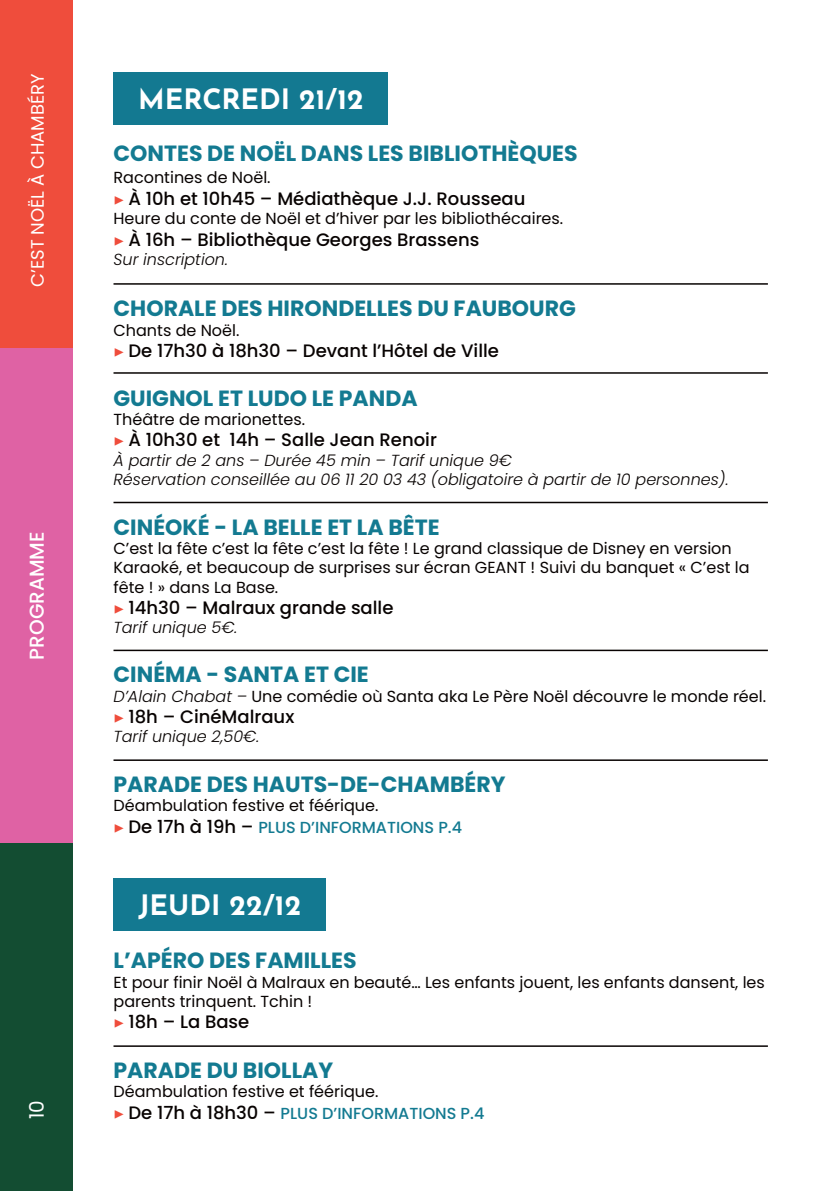
<style>
.page{position:relative;width:840px;height:1191px;background:#fff}
.page>*{position:absolute;margin:0;border:0;box-sizing:border-box;transform-origin:0 0}
.t1{font:700 28px "Josefin Sans";color:#fff}
.t2{font:700 22px "Poppins";color:#137a91}
.t3{font:500 20px "Poppins";color:#fff}
.t4{font:20px "Poppins";color:#fff}
.t5{font:500 18px "Poppins";color:#080302}
.t6{font:18px "Poppins";color:#fff}
.t7{font:16px/19.2px "Poppins";color:#080302}
.t8{font:italic 300 16px/19.2px "Poppins";color:#080302}
.s1{font-family:"Minion Pro";font-weight:400;color:#ef4d3c}
.s2{font-weight:300;font-style:italic}
.s3{font-family:"Minion Pro";font-size:18px;color:#ef4d3c}
.s4{font-weight:500;font-size:18px}
.s5{font-weight:500;color:#137a91}
</style>
<div class="page">
<div style="left:0;top:0;width:72px;height:377px;background:#ef4d3c"></div>
<div style="left:0;top:824px;width:72px;height:367px;background:#134d32"></div>
<div style="left:0;top:348px;width:72px;height:494px;background:#df62a4"></div>
<hr style="left:113px;top:649px;width:654px;height:2px;background:#080302">
<hr style="left:113px;top:283px;width:654px;height:2px;background:#080302">
<div style="left:113px;top:72px;width:275px;height:52px;background:#137991"></div>
<hr style="left:113px;top:372px;width:654px;height:2px;background:#080302">
<hr style="left:113px;top:502px;width:654px;height:1px;background:#080302">
<hr style="left:113px;top:759px;width:654px;height:2px;background:#080302">
<div style="left:113px;top:879px;width:213px;height:52px;background:#137991"></div>
<hr style="left:113px;top:1045px;width:654px;height:1px;background:#080302">
<p class="t6" style="left:27px;top:287px;width:215px;rotate:-90deg">C’EST NOËL À CHAMBÉRY</p>
<p class="t3" style="left:25px;top:659px;width:130px;rotate:-90deg">PROGRAMME</p>
<p class="t4" style="left:25px;top:1119px;width:20px;rotate:-90deg">10</p>
<h1 class="t1" style="left:138px;top:78px;width:226px">MERCREDI 21/12</h1>
<h2 class="t2" style="left:113px;top:141px;width:465px">CONTES DE NOËL DANS LES BIBLIOTHÈQUES</h2>
<p class="t7" style="left:113px;top:168px;width:158px">Racontines de Noël.</p>
<p class="t5" style="left:113px;top:188px;width:413px"><span class="s1">▶</span> À 10h et 10h45 – Médiathèque J.J. Rousseau</p>
<p class="t7" style="left:113px;top:209px;width:451px">Heure du conte de Noël et d’hiver par les bibliothécaires.</p>
<p class="t5" style="left:113px;top:229px;width:367px"><span class="s1">▶</span> À 16h – Bibliothèque Georges Brassens</p>
<p class="t8" style="left:113px;top:250px;width:116px">Sur inscription.</p>
<h2 class="t2" style="left:113px;top:296px;width:463px">CHORALE DES HIRONDELLES DU FAUBOURG</h2>
<p class="t7" style="left:113px;top:320px;width:127px">Chants de Noël.</p>
<p class="t5" style="left:113px;top:340px;width:387px"><span class="s1">▶</span> De 17h30 à 18h30 – Devant l’Hôtel de Ville</p>
<h2 class="t2" style="left:113px;top:385px;width:305px">GUIGNOL ET LUDO LE PANDA</h2>
<p class="t7" style="left:113px;top:409px;width:193px">Théâtre de marionettes.</p>
<p class="t5" style="left:113px;top:429px;width:325px"><span class="s1">▶</span> À 10h30 et 14h – Salle Jean Renoir</p>
<p class="t8" style="left:113px;top:450px;width:616px">À partir de 2 ans – Durée 45 min – Tarif unique 9€<br>Réservation conseillée au 06 11 20 03 43 (obligatoire à partir de 10 personnes).</p>
<h2 class="t2" style="left:113px;top:514px;width:327px">CINÉOKÉ - LA BELLE ET LA BÊTE</h2>
<p class="t7" style="left:113px;top:539px;width:637px">C’est la fête c’est la fête c’est la fête ! Le grand classique de Disney en version<br>Karaoké, et beaucoup de surprises sur écran GEANT ! Suivi du banquet « C’est la fête ! » dans La Base.</p>
<p class="t5" style="left:113px;top:597px;width:281px"><span class="s1">▶</span> 14h30 – Malraux grande salle</p>
<p class="t8" style="left:113px;top:618px;width:125px">Tarif unique 5€.</p>
<h2 class="t2" style="left:113px;top:662px;width:257px">CINÉMA - SANTA ET CIE</h2>
<p class="t7" style="left:113px;top:686px;width:653px"><span class="s2">D’Alain Chabat –</span> Une comédie où Santa aka Le Père Noël découvre le monde réel.</p>
<p class="t5" style="left:113px;top:706px;width:182px"><span class="s1">▶</span> 18h – CinéMalraux</p>
<p class="t8" style="left:113px;top:727px;width:147px">Tarif unique 2,50€.</p>
<h2 class="t2" style="left:113px;top:771px;width:393px">PARADE DES HAUTS-DE-CHAMBÉRY</h2>
<p class="t7" style="left:113px;top:795px;width:350px;line-height:21.6px">Déambulation festive et féérique.<br><span class="s3">▶</span> <span class="s4">De 17h à 19h –</span> <span class="s5">PLUS D’INFORMATIONS P.4</span></p>
<h1 class="t1" style="left:138px;top:884px;width:164px">JEUDI 22/12</h1>
<h2 class="t2" style="left:113px;top:948px;width:244px">L’APÉRO DES FAMILLES</h2>
<p class="t7" style="left:113px;top:972px;width:652px">Et pour finir Noël à Malraux en beauté… Les enfants jouent, les enfants dansent, les parents trinquent. Tchin !</p>
<p class="t5" style="left:113px;top:1011px;width:137px"><span class="s1">▶</span> 18h – La Base</p>
<h2 class="t2" style="left:113px;top:1057px;width:221px">PARADE DU BIOLLAY</h2>
<p class="t7" style="left:113px;top:1081px;width:372px;line-height:21.6px">Déambulation festive et féérique.<br><span class="s3">▶</span> <span class="s4">De 17h à 18h30 –</span> <span class="s5">PLUS D’INFORMATIONS P.4</span></p>
</div>
